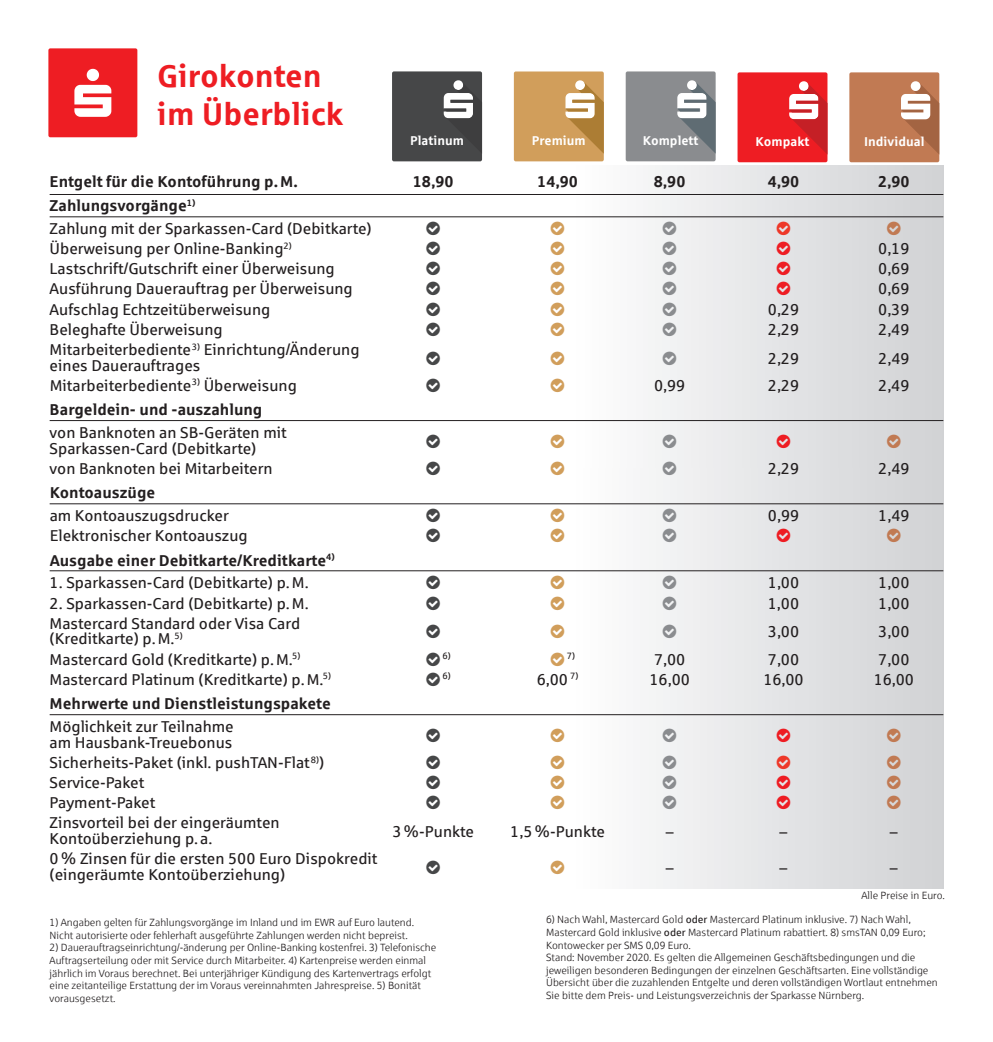
<style>
.page{position:relative;width:993px;height:1042px;background:#fff}
.page>*{position:absolute;margin:0;border:0;box-sizing:border-box;transform-origin:0 0}
.t1{font:700 31.5px/37.8px "Sparkasse Rg";color:#ee1d23}
.t2{font:15.75px/15.8px "Sparkasse Rg";color:#231f20}
.t3{font:700 15.75px/24.5px "Sparkasse Rg";color:#231f20}
.t4{font:700 12.78px "Sparkasse Rg";color:#fff}
.t5{font:10.5px/12.6px "Sparkasse Lt";color:#231f20}
.t6{font:9.1px "Sparkasse Rg";color:#231f20}
.s1{font-weight:700}
.s2{font-weight:400}
.s3{font-family:"Sparkasse Rg"}
</style>
<div class="page">
<hr style="left:50px;top:216px;width:893px;height:1px;background:#231f20">
<hr style="left:50px;top:420px;width:893px;height:1px;background:#231f20">
<hr style="left:50px;top:503px;width:893px;height:1px;background:#231f20">
<hr style="left:50px;top:194px;width:893px;height:1px;background:#231f20">
<hr style="left:50px;top:570px;width:893px;height:1px;background:#231f20">
<hr style="left:50px;top:714px;width:893px;height:1px;background:#231f20">
<div style="left:48px;top:48px;width:89px;height:89px;background:#ee1d23;border-radius:2px"></div>
<svg style="left:74px;top:69px;width:37px;height:48px"></svg>
<div style="left:513px;top:71px;width:90px;height:90px;background:#d19e5b;border-radius:2px"></div>
<svg style="left:565px;top:80px;width:38px;height:73px"></svg>
<div style="left:625px;top:71px;width:90px;height:90px;background:#8a8c8f;border-radius:2px"></div>
<svg style="left:677px;top:80px;width:38px;height:73px"></svg>
<div style="left:737px;top:72px;width:90px;height:90px;background:#ee1d23;border-radius:2px"></div>
<svg style="left:789px;top:81px;width:38px;height:73px"></svg>
<div style="left:849px;top:72px;width:89px;height:90px;background:#c17a53;border-radius:2px"></div>
<svg style="left:901px;top:81px;width:37px;height:72px"></svg>
<div style="left:392px;top:71px;width:90px;height:90px;background:#464748;border-radius:2px"></div>
<svg style="left:443px;top:80px;width:30px;height:39px"></svg>
<svg style="left:662px;top:221px;width:14px;height:14px"></svg>
<svg style="left:776px;top:221px;width:14px;height:14px"></svg>
<svg style="left:886px;top:221px;width:14px;height:14px"></svg>
<svg style="left:662px;top:241px;width:14px;height:14px"></svg>
<svg style="left:776px;top:241px;width:14px;height:14px"></svg>
<svg style="left:662px;top:262px;width:14px;height:13px"></svg>
<svg style="left:776px;top:262px;width:14px;height:13px"></svg>
<svg style="left:662px;top:282px;width:14px;height:13px"></svg>
<svg style="left:776px;top:282px;width:14px;height:13px"></svg>
<svg style="left:662px;top:302px;width:14px;height:14px"></svg>
<svg style="left:662px;top:322px;width:14px;height:14px"></svg>
<svg style="left:662px;top:351px;width:14px;height:14px"></svg>
<svg style="left:662px;top:434px;width:14px;height:14px"></svg>
<svg style="left:776px;top:434px;width:14px;height:14px"></svg>
<svg style="left:886px;top:434px;width:14px;height:14px"></svg>
<svg style="left:662px;top:461px;width:14px;height:14px"></svg>
<svg style="left:662px;top:508px;width:14px;height:14px"></svg>
<svg style="left:662px;top:528px;width:14px;height:14px"></svg>
<svg style="left:776px;top:528px;width:14px;height:14px"></svg>
<svg style="left:886px;top:528px;width:14px;height:14px"></svg>
<svg style="left:662px;top:576px;width:14px;height:13px"></svg>
<svg style="left:662px;top:596px;width:14px;height:14px"></svg>
<svg style="left:662px;top:625px;width:14px;height:13px"></svg>
<svg style="left:662px;top:728px;width:14px;height:14px"></svg>
<svg style="left:776px;top:728px;width:14px;height:14px"></svg>
<svg style="left:886px;top:728px;width:14px;height:14px"></svg>
<svg style="left:662px;top:755px;width:14px;height:14px"></svg>
<svg style="left:776px;top:755px;width:14px;height:14px"></svg>
<svg style="left:886px;top:755px;width:14px;height:14px"></svg>
<svg style="left:662px;top:775px;width:14px;height:14px"></svg>
<svg style="left:776px;top:775px;width:14px;height:14px"></svg>
<svg style="left:886px;top:775px;width:14px;height:14px"></svg>
<svg style="left:662px;top:795px;width:14px;height:14px"></svg>
<svg style="left:776px;top:795px;width:14px;height:14px"></svg>
<svg style="left:886px;top:795px;width:14px;height:14px"></svg>
<h1 class="t1" style="left:157px;top:56px;width:188px">Girokonten im Überblick</h1>
<p class="t4" style="left:410px;top:132px;width:55px">Platinum</p>
<p class="t4" style="left:531px;top:132px;width:55px">Premium</p>
<p class="t4" style="left:642px;top:132px;width:57px">Komplett</p>
<p class="t4" style="left:755px;top:133px;width:55px">Kompakt</p>
<p class="t4" style="left:863px;top:133px;width:62px">Individual</p>
<p class="t3" style="left:50px;top:168px;width:249px">Entgelt für die Kontoführung p.M.</p>
<p class="t3" style="left:413px;top:168px;width:42px">18,90</p>
<p class="t3" style="left:537px;top:168px;width:42px">14,90</p>
<p class="t3" style="left:653px;top:168px;width:33px">8,90</p>
<p class="t3" style="left:767px;top:168px;width:33px">4,90</p>
<p class="t3" style="left:877px;top:168px;width:33px">2,90</p>
<p class="t2" style="left:50px;top:194px;width:323px;line-height:22.8px"><span class="s1">Zahlungsvorgänge</span><sup>1)<br></sup>Zahlung mit der Sparkassen-Card (Debitkarte)</p>
<p class="t2" style="left:50px;top:240px;width:243px">Überweisung per Online-Banking<sup>2)</sup></p>
<p class="t2" style="left:877px;top:240px;width:33px">0,19</p>
<p class="t2" style="left:50px;top:260px;width:286px">Lastschrift/Gutschrift einer Überweisung</p>
<p class="t2" style="left:877px;top:260px;width:33px">0,69</p>
<p class="t2" style="left:50px;top:281px;width:304px">Ausführung Dauerauftrag per Überweisung</p>
<p class="t2" style="left:877px;top:281px;width:33px">0,69</p>
<p class="t2" style="left:50px;top:301px;width:222px">Aufschlag Echtzeitüberweisung</p>
<p class="t2" style="left:767px;top:301px;width:33px">0,29</p>
<p class="t2" style="left:877px;top:301px;width:33px">0,39</p>
<p class="t2" style="left:50px;top:321px;width:174px">Beleghafte Überweisung</p>
<p class="t2" style="left:767px;top:321px;width:33px">2,29</p>
<p class="t2" style="left:877px;top:321px;width:33px">2,49</p>
<p class="t2" style="left:50px;top:341px;width:311px">Mitarbeiterbediente<sup>3)</sup> Einrichtung/Änderung eines Dauerauftrages</p>
<p class="t2" style="left:767px;top:350px;width:33px">2,29</p>
<p class="t2" style="left:878px;top:350px;width:33px">2,49</p>
<p class="t2" style="left:50px;top:377px;width:248px">Mitarbeiterbediente<sup>3)</sup> Überweisung</p>
<p class="t2" style="left:654px;top:377px;width:33px">0,99</p>
<p class="t2" style="left:767px;top:377px;width:33px">2,29</p>
<p class="t2" style="left:878px;top:377px;width:33px">2,49</p>
<p class="t3" style="left:50px;top:397px;width:214px">Bargeldein- und -auszahlung</p>
<p class="t2" style="left:50px;top:424px;width:239px">von Banknoten an SB-Geräten mit<br>Sparkassen-Card (Debitkarte)</p>
<p class="t2" style="left:50px;top:460px;width:224px">von Banknoten bei Mitarbeitern</p>
<p class="t2" style="left:767px;top:460px;width:33px">2,29</p>
<p class="t2" style="left:878px;top:460px;width:33px">2,49</p>
<p class="t3" style="left:50px;top:480px;width:107px">Kontoauszüge</p>
<p class="t2" style="left:50px;top:507px;width:181px">am Kontoauszugsdrucker</p>
<p class="t2" style="left:767px;top:507px;width:33px">0,99</p>
<p class="t2" style="left:878px;top:507px;width:33px">1,49</p>
<p class="t3" style="left:50px;top:523px;width:286px"><span class="s2">Elektronischer Kontoauszug<br></span>Ausgabe einer Debitkarte/Kreditkarte<sup>4)</sup></p>
<p class="t2" style="left:50px;top:575px;width:260px">1. Sparkassen-Card (Debitkarte) p.M.</p>
<p class="t2" style="left:767px;top:575px;width:33px">1,00</p>
<p class="t2" style="left:877px;top:575px;width:33px">1,00</p>
<p class="t2" style="left:50px;top:595px;width:260px">2. Sparkassen-Card (Debitkarte) p.M.</p>
<p class="t2" style="left:767px;top:595px;width:33px">1,00</p>
<p class="t2" style="left:877px;top:595px;width:33px">1,00</p>
<p class="t2" style="left:50px;top:615px;width:252px">Mastercard Standard oder Visa Card (Kreditkarte) p.M.<sup>5)</sup></p>
<p class="t2" style="left:767px;top:624px;width:33px">3,00</p>
<p class="t2" style="left:878px;top:624px;width:33px">3,00</p>
<p class="t2" style="left:50px;top:651px;width:252px">Mastercard Gold (Kreditkarte) p.M.<sup>5)</sup></p>
<p class="t6" style="left:442px;top:650px;width:10px">6)</p>
<p class="t6" style="left:566px;top:650px;width:10px">7)</p>
<p class="t2" style="left:653px;top:651px;width:33px">7,00</p>
<p class="t2" style="left:767px;top:651px;width:33px">7,00</p>
<p class="t2" style="left:877px;top:651px;width:33px">7,00</p>
<p class="t2" style="left:50px;top:671px;width:283px">Mastercard Platinum (Kreditkarte) p.M.<sup>5)</sup></p>
<p class="t6" style="left:442px;top:671px;width:10px">6)</p>
<p class="t2" style="left:536px;top:671px;width:43px">6,00 <sup>7)</sup></p>
<p class="t2" style="left:649px;top:671px;width:42px">16,00</p>
<p class="t2" style="left:763px;top:671px;width:42px">16,00</p>
<p class="t2" style="left:873px;top:671px;width:42px">16,00</p>
<p class="t3" style="left:50px;top:691px;width:282px">Mehrwerte und Dienstleistungspakete</p>
<p class="t2" style="left:50px;top:718px;width:186px">Möglichkeit zur Teilnahme am Hausbank-Treuebonus</p>
<p class="t2" style="left:50px;top:752px;width:276px;line-height:20.1px">Sicherheits-Paket (inkl. pushTAN-Flat <sup>8)</sup>)<br>Service-Paket<br>Payment-Paket<br>Zinsvorteil bei der eingeräumten</p>
<p class="t2" style="left:50px;top:830px;width:164px">Kontoüberziehung p.a.</p>
<p class="t2" style="left:392px;top:823px;width:83px">3%-Punkte</p>
<p class="t2" style="left:510px;top:823px;width:96px">1,5%-Punkte</p>
<p class="t2" style="left:665px;top:823px;width:9px">–</p>
<p class="t2" style="left:779px;top:823px;width:9px">–</p>
<p class="t2" style="left:889px;top:823px;width:9px">–</p>
<p class="t2" style="left:50px;top:850px;width:329px">0% Zinsen für die ersten 500 Euro Dispokredit (eingeräumte Kontoüberziehung)</p>
<p class="t5" style="left:50px;top:916px;width:366px">1) Angaben gelten für Zahlungsvorgänge im Inland und im EWR auf Euro lautend.<br>Nicht autorisierte oder fehlerhaft ausgeführte Zahlungen werden nicht bepreist.</p>
<p class="t5" style="left:50px;top:941px;width:388px">2) Dauerauftragseinrichtung/-änderung per Online-Banking kostenfrei. 3) Telefonische Auftragserteilung oder mit Service durch Mitarbeiter. 4) Kartenpreise werden einmal jährlich im Voraus berechnet. Bei unterjähriger Kündigung des Kartenvertrags erfolgt eine zeitanteilige Erstattung der im Voraus vereinnahmten Jahres preise. 5) Bonität vorausgesetzt.</p>
<p class="t2" style="left:665px;top:859px;width:9px">–</p>
<p class="t2" style="left:779px;top:859px;width:9px">–</p>
<p class="t2" style="left:889px;top:859px;width:9px">–</p>
<p class="t5" style="left:861px;top:889px;width:85px">Alle Preise in Euro.</p>
<p class="t5" style="left:546px;top:913px;width:393px">6) Nach Wahl, Mastercard Gold <span class="s3">oder</span> Mastercard Platinum inklusive. 7) Nach Wahl, Mastercard Gold inklusive <span class="s3">oder</span> Mastercard Platinum rabattiert. 8) smsTAN 0,09 Euro; Kontowecker per SMS 0,09 Euro.<br>Stand: November 2020. Es gelten die Allgemeinen Geschäftsbedingungen und die jeweiligen besonderen Bedingungen der einzelnen Geschäftsarten. Eine vollständige Übersicht über die zuzahlenden Entgelte und deren vollständigen Wortlaut entnehmen Sie bitte dem Preis- und Leistungs verzeichnis der Sparkasse Nürnberg.</p>
</div>
